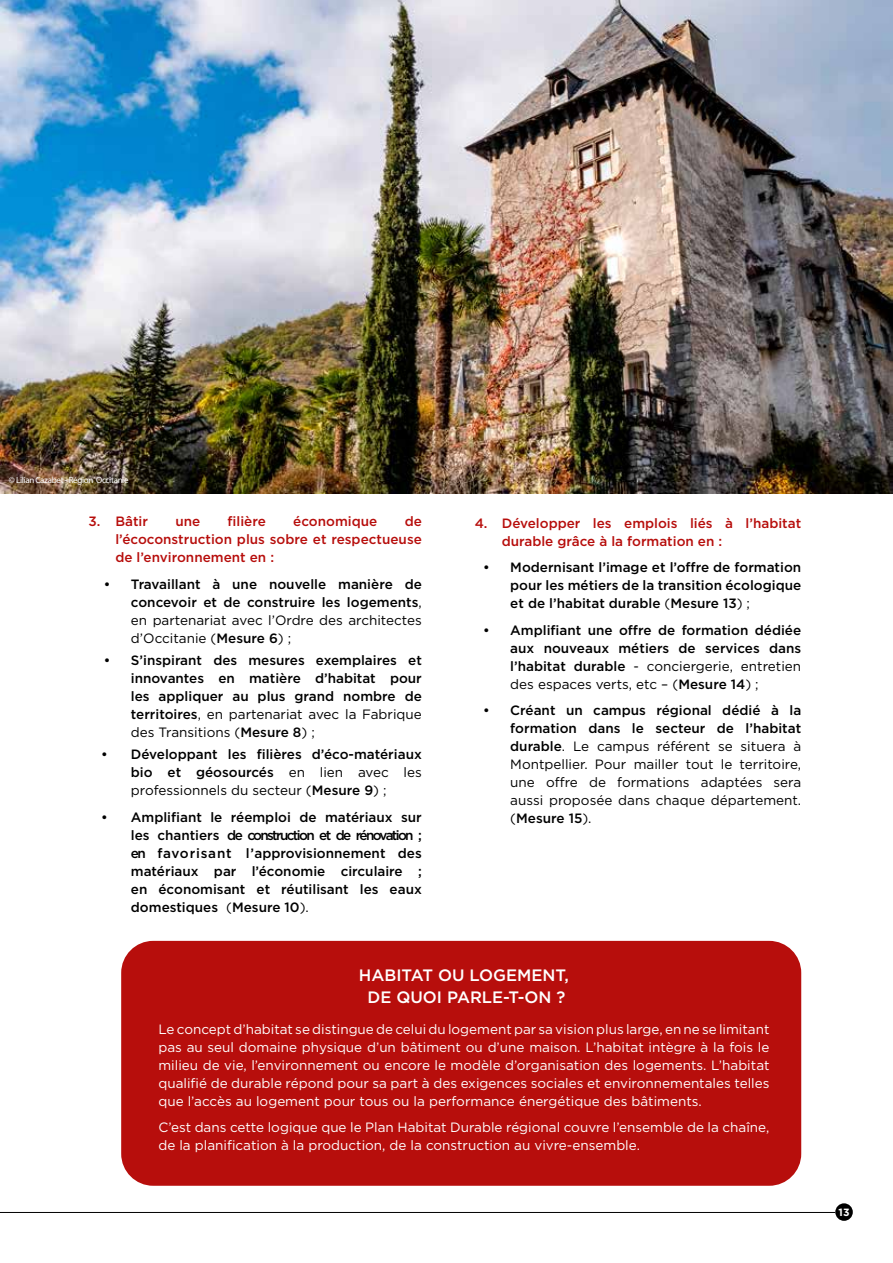
<style>
.page{position:relative;width:893px;height:1263px;background:#fff}
.page>*{position:absolute;margin:0;border:0;box-sizing:border-box;transform-origin:0 0}
.t1{font:500 16.5px/22.2px "Gotham";color:#fff;text-align:center}
.t2{font:500 13.5px/18px "Gotham";color:#000;text-align:justify}
.t3{font:13.5px/18px "Gotham";color:#fff;text-align:justify}
.t4{font:13.5px/18px "Gotham";color:#000;text-align:justify}
.t5{font:500 13.5px/18px "Gotham";color:#b70e0c;text-align:justify}
.t6{font:700 10.5px "Gotham";color:#fff}
.t7{font:9px "Myriad Pro";letter-spacing:-.04em;color:#fff}
.s1{font-weight:400}
.s2{font-weight:500}
</style>
<div class="page">
<img style="left:0;top:0;width:893px;height:493px">
<div style="left:123px;top:943px;width:676px;height:240px;background:#b70e0c;border-radius:30px"></div>
<div style="left:121px;top:941px;width:680px;height:245px;border:4px solid #b70e0c;border-radius:30px"></div>
<div style="left:0;top:464px;width:141px;height:34px;background:#000;opacity:.75"></div>
<div style="left:835px;top:1203px;width:18px;height:18px;background:#000;border-radius:50%"></div>
<hr style="left:0;top:1212px;width:835px;height:1px;background:#000">
<p class="t7" style="left:9px;top:475px;width:121px">© Lilian Cazabet - Région Occitanie</p>
<p class="t5" style="left:88px;top:512px;width:61px">3. Bâtir</p>
<p class="t5" style="left:175px;top:512px;width:26px">une</p>
<p class="t5" style="left:228px;top:512px;width:40px">filière</p>
<p class="t5" style="left:293px;top:512px;width:86px">économique</p>
<p class="t5" style="left:115px;top:512px;width:308px;text-indent:289px">de l’écoconstruction plus sobre et respectueuse de l’environnement en :</p>
<p class="t2" style="left:131px;top:575px;width:292px;text-indent:-27px">• Travaillant à une nouvelle manière de concevoir et de construire les logements<span class="s1">, en partenariat avec l’Ordre des architectes d’Occitanie (</span>Mesure 6<span class="s1">) ;</span></p>
<p class="t2" style="left:131px;top:651px;width:292px;text-indent:-27px">• S’inspirant des mesures exemplaires et innovantes en matière d’habitat pour les appliquer au plus grand nombre de territoires<span class="s1">, en partenariat avec la Fabrique des Transitions (</span>Mesure 8<span class="s1">) ;</span></p>
<p class="t2" style="left:131px;top:745px;width:292px;text-indent:-30px">• Développant les filières d’éco-matériaux bio et géosourcés <span class="s1">en lien avec les professionnels du secteur (</span>Mesure 9<span class="s1">) ;</span></p>
<p class="t2" style="left:131px;top:807px;width:292px;text-indent:-30px">• Amplifiant le réemploi de matériaux sur les chantiers de construction et de rénovation ; en favorisant l’approvisionnement des matériaux par l’économie circulaire ; en économisant et réutilisant les eaux domestiques <span class="s1">(</span>Mesure 10<span class="s1">).</span></p>
<p class="t5" style="left:502px;top:514px;width:301px;text-indent:-27px">4. Développer les emplois liés à l’habitat durable grâce à la formation en :</p>
<p class="t2" style="left:510px;top:558px;width:292px;text-indent:-27px">• Modernisant l’image et l’offre de formation pour les métiers de la transition écologique et de l’habitat durable <span class="s1">(</span>Mesure 13<span class="s1">) ;</span></p>
<p class="t2" style="left:510px;top:621px;width:292px;text-indent:-27px">• Amplifiant une offre de formation dédiée aux nouveaux métiers de services dans l’habitat durable <span class="s1">- conciergerie, entretien des espaces verts, etc – (</span>Mesure 14<span class="s1">) ;</span></p>
<p class="t4" style="left:510px;top:701px;width:292px;text-indent:-27px"><span class="s2">• Créant un campus régional dédié à la formation dans le secteur de l’habitat durable</span>. Le campus référent se situera à Montpellier. Pour mailler tout le territoire, une offre de formations adaptées sera aussi proposée dans chaque département. (<span class="s2">Mesure 15</span>).</p>
<p class="t1" style="left:359px;top:964px;width:212px">HABITAT OU LOGEMENT,<br>DE QUOI PARLE-T-ON ?</p>
<p class="t3" style="left:158px;top:1020px;width:613px">Le concept d’habitat se distingue de celui du logement par sa vision plus large, en ne se limitant pas au seul domaine physique d’un bâtiment ou d’une maison. L’habitat intègre à la fois le milieu de vie, l’environnement ou encore le modèle d’organisation des logements. L’habitat qualifié de durable répond pour sa part à des exigences sociales et environnementales telles que l’accès au logement pour tous ou la performance énergétique des bâtiments.</p>
<p class="t3" style="left:158px;top:1118px;width:612px">C’est dans cette logique que le Plan Habitat Durable régional couvre l’ensemble de la chaîne, de la planification à la production, de la construction au vivre-ensemble.</p>
<p class="t6" style="left:839px;top:1205px;width:12px">13</p>
</div>
